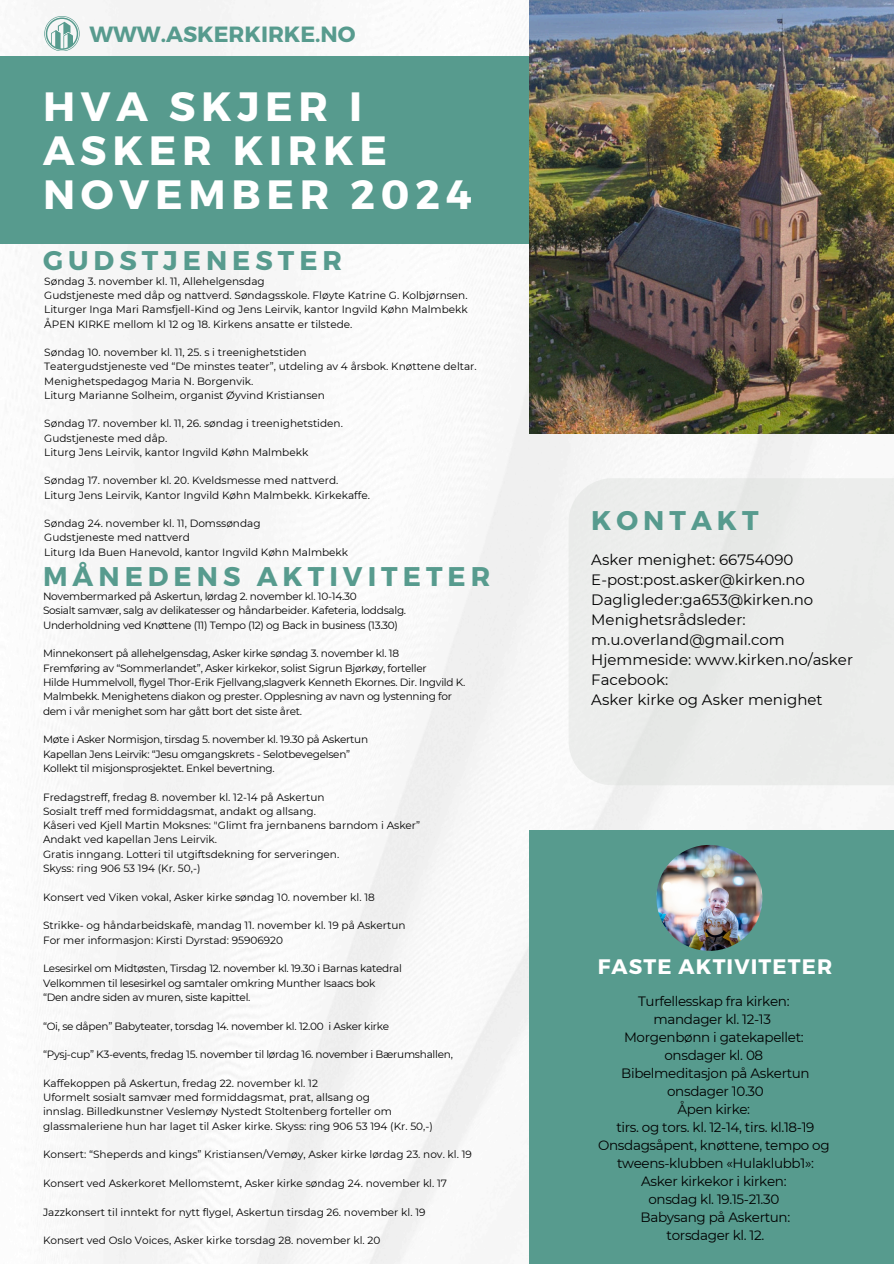
<style>
.page{position:relative;width:894px;height:1264px;background:#fff}
.page>*{position:absolute;margin:0;border:0;box-sizing:border-box;transform-origin:0 0}
.t1{font:700 40.95px/43.8px "Montserrat";letter-spacing:.14em;color:#fff}
.t2{font:700 27px "Montserrat";letter-spacing:.185em;color:#579b8e}
.t3{font:700 22.05px "Montserrat";color:#579b8e}
.t4{font:700 21px "Montserrat";letter-spacing:.055em;color:#fff}
.t5{font:15px/20px "Montserrat";color:#000}
.t6{font:13.5px/18px "Montserrat";letter-spacing:-.025em;color:#000;text-align:center}
.t7{font:10.5px "Montserrat";color:#000}
.t8{font:10.5px "Montserrat";letter-spacing:-.025em;color:#000}
</style>
<div class="page">
<img style="left:15px;top:0;width:878px;height:1263px">
<div style="left:0;top:56px;width:614px;height:188px;background:#579b8e"></div>
<img style="left:529px;top:0;width:364px;height:433px">
<div style="left:568px;top:478px;width:325px;height:307px;background:#ecedec"></div>
<div style="left:529px;top:830px;width:364px;height:433px;background:#579b8e"></div>
<img style="left:656px;top:845px;width:106px;height:105px;border-radius:50%">
<svg style="left:44px;top:16px;width:35px;height:35px"></svg>
<h1 class="t3" style="left:89px;top:20px;width:268px">WWW.ASKERKIRKE.NO</h1>
<h3 class="t1" style="left:43px;top:83px;width:430px">HVA SKJER I<br>ASKER KIRKE<br>NOVEMBER 2024</h3>
<h2 class="t2" style="left:43px;top:243px;width:300px">GUDSTJENESTER</h2>
<p class="t7" style="left:44px;top:274px;width:222px">Søndag 3. november kl. 11, Allehelgensdag</p>
<p class="t7" style="left:44px;top:289px;width:425px">Gudstjeneste med dåp og nattverd. Søndagsskole. Fløyte Katrine G. Kolbjørnsen.</p>
<p class="t7" style="left:44px;top:303px;width:425px">Liturger Inga Mari Ramsfjell-Kind og Jens Leirvik, kantor Ingvild Køhn Malmbekk</p>
<p class="t7" style="left:44px;top:317px;width:309px">ÅPEN KIRKE mellom kl 12 og 18. Kirkens ansatte er tilstede.</p>
<p class="t7" style="left:44px;top:346px;width:264px">Søndag 10. november kl. 11, 25. s i treenighetstiden</p>
<p class="t7" style="left:44px;top:360px;width:434px">Teatergudstjeneste ved “De minstes teater”, utdeling av 4 årsbok. Knøttene deltar.</p>
<p class="t7" style="left:44px;top:374px;width:211px">Menighetspedagog Maria N. Borgenvik.</p>
<p class="t7" style="left:44px;top:388px;width:282px">Liturg Marianne Solheim, organist Øyvind Kristiansen</p>
<p class="t7" style="left:44px;top:417px;width:300px">Søndag 17. november kl. 11, 26. søndag i treenighetstiden.</p>
<p class="t7" style="left:44px;top:431px;width:124px">Gudstjeneste med dåp.</p>
<p class="t7" style="left:44px;top:445px;width:265px">Liturg Jens Leirvik, kantor Ingvild Køhn Malmbekk</p>
<p class="t7" style="left:44px;top:474px;width:295px">Søndag 17. november kl. 20. Kveldsmesse med nattverd.</p>
<p class="t7" style="left:44px;top:488px;width:327px">Liturg Jens Leirvik, Kantor Ingvild Køhn Malmbekk. Kirkekaffe.</p>
<p class="t7" style="left:44px;top:517px;width:218px">Søndag 24. november kl. 11, Domssøndag</p>
<p class="t7" style="left:44px;top:531px;width:147px">Gudstjeneste med nattverd</p>
<p class="t7" style="left:44px;top:545px;width:305px">Liturg Ida Buen Hanevold, kantor Ingvild Køhn Malmbekk</p>
<h2 class="t2" style="left:43px;top:559px;width:448px">MÅNEDENS AKTIVITETER</h2>
<p class="t8" style="left:43px;top:590px;width:315px">Novembermarked på Askertun, lørdag 2. november kl. 10-14.30</p>
<p class="t8" style="left:43px;top:604px;width:364px">Sosialt samvær, salg av delikatesser og håndarbeider. Kafeteria, loddsalg.</p>
<p class="t8" style="left:43px;top:618px;width:356px">Underholdning ved Knøttene (11) Tempo (12) og Back in business (13.30)</p>
<p class="t8" style="left:43px;top:647px;width:357px">Minnekonsert på allehelgensdag, Asker kirke søndag 3. november kl. 18</p>
<p class="t8" style="left:43px;top:661px;width:385px">Fremføring av “Sommerlandet”, Asker kirkekor, solist Sigrun Bjørkøy, forteller</p>
<p class="t8" style="left:43px;top:676px;width:423px">Hilde Hummelvoll, flygel Thor-Erik Fjellvang,slagverk Kenneth Ekornes. Dir. Ingvild K.</p>
<p class="t8" style="left:43px;top:690px;width:410px">Malmbekk. Menighetens diakon og prester. Opplesning av navn og lystenning for</p>
<p class="t8" style="left:43px;top:704px;width:260px">dem i vår menighet som har gått bort det siste året.</p>
<p class="t8" style="left:43px;top:733px;width:326px">Møte i Asker Normisjon, tirsdag 5. november kl. 19.30 på Askertun</p>
<p class="t8" style="left:43px;top:747px;width:308px">Kapellan Jens Leirvik: “Jesu omgangskrets - Selotbevegelsen”</p>
<p class="t8" style="left:43px;top:761px;width:233px">Kollekt til misjonsprosjektet. Enkel bevertning.</p>
<p class="t7" style="left:43px;top:790px;width:283px">Fredagstreff, fredag 8. november kl. 12-14 på Askertun</p>
<p class="t7" style="left:43px;top:804px;width:274px">Sosialt treff med formiddagsmat, andakt og allsang.</p>
<p class="t7" style="left:43px;top:819px;width:378px">Kåseri ved Kjell Martin Moksnes: "Glimt fra jernbanens barndom i Asker”</p>
<p class="t7" style="left:43px;top:833px;width:175px">Andakt ved kapellan Jens Leirvik.</p>
<p class="t7" style="left:43px;top:847px;width:298px">Gratis inngang. Lotteri til utgiftsdekning for serveringen.</p>
<p class="t7" style="left:43px;top:862px;width:159px">Skyss: ring 906 53 194 (Kr. 50,-)</p>
<p class="t7" style="left:43px;top:890px;width:333px">Konsert ved Viken vokal, Asker kirke søndag 10. november kl. 18</p>
<p class="t7" style="left:43px;top:919px;width:364px">Strikke- og håndarbeidskafè, mandag 11. november kl. 19 på Askertun</p>
<p class="t7" style="left:43px;top:933px;width:241px">For mer informasjon: Kirsti Dyrstad: 95906920</p>
<p class="t8" style="left:43px;top:962px;width:360px">Lesesirkel om Midtøsten, Tirsdag 12. november kl. 19.30 i Barnas katedral</p>
<p class="t8" style="left:43px;top:976px;width:334px">Velkommen til lesesirkel og samtaler omkring Munther Isaacs bok</p>
<p class="t8" style="left:43px;top:990px;width:209px">“Den andre siden av muren, siste kapittel.</p>
<p class="t8" style="left:43px;top:1019px;width:347px">“Oi, se dåpen” Babyteater, torsdag 14. november kl. 12.00 i Asker kirke</p>
<p class="t8" style="left:43px;top:1047px;width:411px">“Pysj-cup” K3-events, fredag 15. november til lørdag 16. november i Bærumshallen,</p>
<p class="t7" style="left:43px;top:1076px;width:276px">Kaffekoppen på Askertun, fredag 22. november kl. 12</p>
<p class="t7" style="left:43px;top:1090px;width:328px">Uformelt sosialt samvær med formiddagsmat, prat, allsang og</p>
<p class="t7" style="left:43px;top:1105px;width:350px">innslag. Billedkunstner Veslemøy Nystedt Stoltenberg forteller om</p>
<p class="t7" style="left:43px;top:1119px;width:391px">glassmaleriene hun har laget til Asker kirke. Skyss: ring 906 53 194 (Kr. 50,-)</p>
<p class="t7" style="left:43px;top:1148px;width:430px">Konsert: “Sheperds and kings” Kristiansen/Vemøy, Asker kirke lørdag 23. nov. kl. 19</p>
<p class="t7" style="left:43px;top:1176px;width:405px">Konsert ved Askerkoret Mellomstemt, Asker kirke søndag 24. november kl. 17</p>
<h3 class="t7" style="left:43px;top:1205px;width:384px">Jazzkonsert til inntekt for nytt flygel, Askertun tirsdag 26. november kl. 19</h3>
<h4 class="t7" style="left:43px;top:1233px;width:339px">Konsert ved Oslo Voices, Asker kirke torsdag 28. november kl. 20</h4>
<h4 class="t2" style="left:591px;top:503px;width:169px">KONTAKT</h4>
<h2 class="t5" style="left:591px;top:549px;width:263px">Asker menighet: 66754090<br>E-post:post.asker@kirken.no<br>Dagligleder:ga653@kirken.no<br>Menighetsrådsleder: m.u.overland@gmail.com<br>Hjemmeside: www.kirken.no/asker<br>Facebook:<br>Asker kirke og Asker menighet</h2>
<p class="t4" style="left:597px;top:952px;width:236px">FASTE AKTIVITETER</p>
<p class="t6" style="left:598px;top:992px;width:233px">Turfellesskap fra kirken:<br>mandager kl. 12-13<br>Morgenbønn i gatekapellet: onsdager kl. 08<br>Bibelmeditasjon på Askertun onsdager 10.30<br>Åpen kirke:<br>tirs. og tors. kl. 12-14, tirs. kl.18-19<br>Onsdagsåpent, knøttene, tempo og tweens-klubben «Hulaklubb1»:<br>Asker kirkekor i kirken:<br>onsdag kl. 19.15-21.30<br>Babysang på Askertun:</p>
<p class="t6" style="left:666px;top:1226px;width:99px">torsdager kl. 12.</p>
</div>
